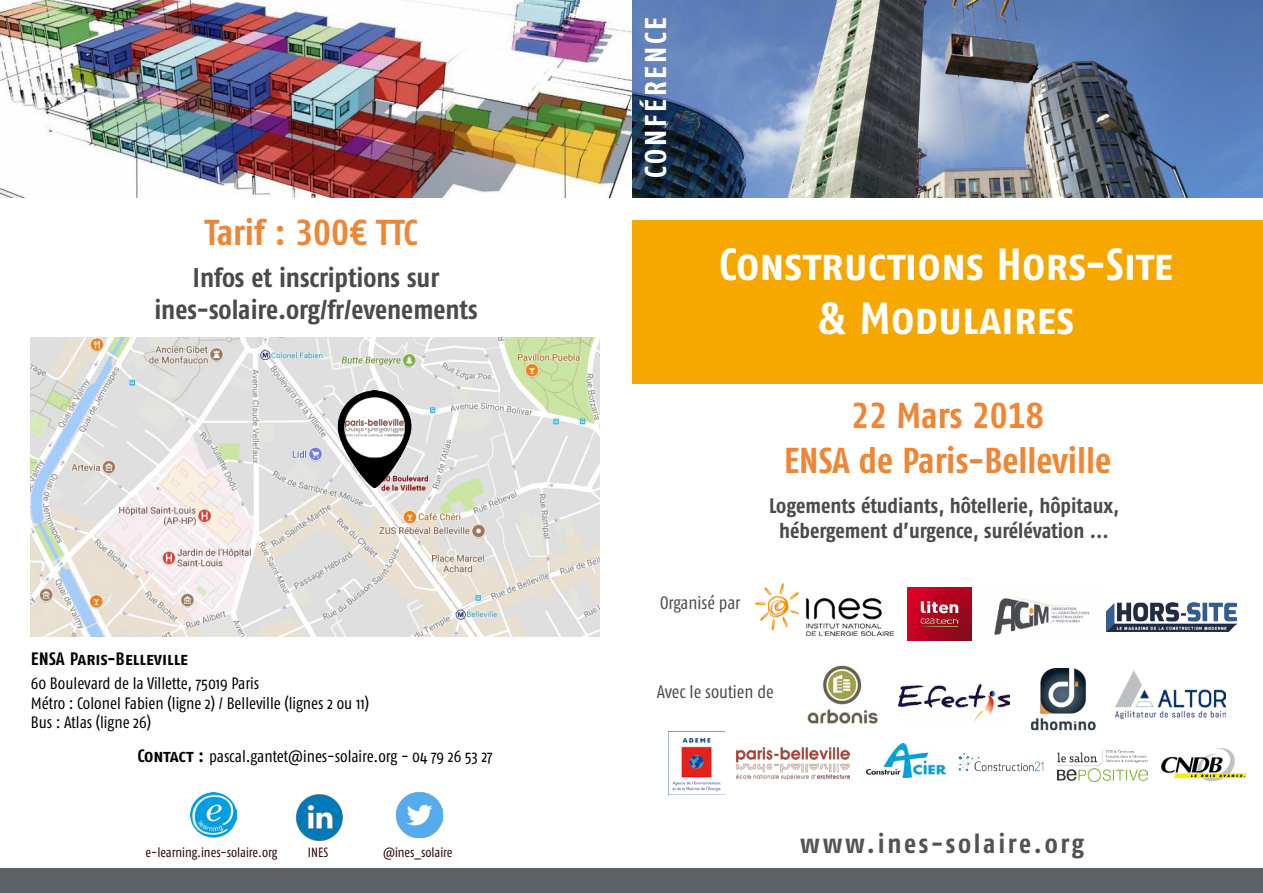
<style>
.page{position:relative;width:1263px;height:893px;background:#fff}
.page>*{position:absolute;margin:0;border:0;box-sizing:border-box;transform-origin:0 0}
.t1{font:45px/54px "Fago Co Bold Caps";letter-spacing:-.005em;color:#fff;text-align:center}
.t2{font:36px/45px "Fago Co Bold Tf";color:#ef8636;text-align:center}
.t3{font:700 30px "Fago Co";letter-spacing:.1em;color:#fff}
.t4{font:27px/32.4px "Fago Co Bold Lf";letter-spacing:-.005em;color:#4b4b4d;text-align:center}
.t5{font:700 27px "Fago Co";letter-spacing:.1em;color:#535355}
.t6{font:700 21px/25.2px "Fago Co";color:#4b4b4d;text-align:center}
.t7{font:18px "Fago Co";color:#4b4b4d}
.t8{font:18px "Fago Co Bold Caps";letter-spacing:-.01em;color:#000}
.t9{font:16.5px/19.8px "Fago Co";color:#000}
.t10{font:13.35px "Fago Co";color:#2a0504}
.s1{font-family:"Fago Co Bold Caps";font-size:18px}
</style>
<div class="page">
<div style="left:632px;top:220px;width:631px;height:164px;background:#f7a800"></div>
<div style="left:0;top:868px;width:1263px;height:25px;background:#5c6165"></div>
<img style="left:755px;top:584px;width:139px;height:51px">
<img style="left:908px;top:588px;width:64px;height:52px">
<img style="left:0;top:0;width:640px;height:198px">
<img style="left:632px;top:0;width:631px;height:197px">
<img style="left:295px;top:794px;width:48px;height:48px">
<img style="left:397px;top:793px;width:45px;height:45px">
<img style="left:191px;top:792px;width:46px;height:46px">
<img style="left:1107px;top:602px;width:130px;height:29px">
<img style="left:668px;top:731px;width:57px;height:63px">
<img style="left:994px;top:596px;width:96px;height:39px">
<img style="left:1161px;top:748px;width:86px;height:34px">
<img style="left:866px;top:743px;width:79px;height:34px">
<img style="left:1058px;top:751px;width:89px;height:30px">
<img style="left:958px;top:753px;width:86px;height:19px">
<img style="left:31px;top:337px;width:568px;height:300px">
<img style="left:326px;top:390px;width:97px;height:98px">
<img style="left:345px;top:420px;width:59px;height:16px">
<img style="left:737px;top:747px;width:112px;height:32px">
<img style="left:1031px;top:668px;width:64px;height:63px">
<img style="left:807px;top:665px;width:71px;height:59px">
<img style="left:898px;top:684px;width:112px;height:38px">
<img style="left:1116px;top:670px;width:109px;height:49px">
<h2 class="t2" style="left:204px;top:210px;width:214px">Tarif : 300€ TTC</h2>
<h3 class="t4" style="left:154px;top:261px;width:325px">Infos et inscriptions sur ines-solaire.org/fr/evenements</h3>
<p class="t8" style="left:31px;top:648px;width:159px">ENSA Paris-Belleville</p>
<p class="t9" style="left:31px;top:673px;width:340px">60 Boulevard de la Villette, 75019 Paris<br>Métro : Colonel Fabien (ligne 2) / Belleville (lignes 2 ou 11)<br>Bus : Atlas (ligne 26)</p>
<p class="t9" style="left:137px;top:746px;width:357px"><span class="s1">Contact :</span> pascal.gantet@ines-solaire.org - 04 79 26 53 27</p>
<p class="t10" style="left:146px;top:845px;width:133px">e-learning.ines-solaire.org</p>
<p class="t10" style="left:308px;top:845px;width:22px">INES</p>
<p class="t10" style="left:383px;top:844px;width:71px">@ines_solaire</p>
<h3 class="t3" style="left:638px;top:178px;width:163px;rotate:-90deg">CONFÉRENCE</h3>
<h1 class="t1" style="left:719px;top:237px;width:456px">Constructions Hors-Site &amp; Modulaires</h1>
<h2 class="t2" style="left:784px;top:392px;width:328px">22 Mars 2018<br>ENSA de Paris-Belleville</h2>
<p class="t6" style="left:769px;top:492px;width:351px">Logements étudiants, hôtellerie, hôpitaux, hébergement d’urgence, surélévation ...</p>
<p class="t7" style="left:660px;top:593px;width:82px">Organisé par</p>
<p class="t7" style="left:657px;top:682px;width:119px">Avec le soutien de</p>
<h3 class="t5" style="left:800px;top:828px;width:285px">www.ines-solaire.org</h3>
</div>
